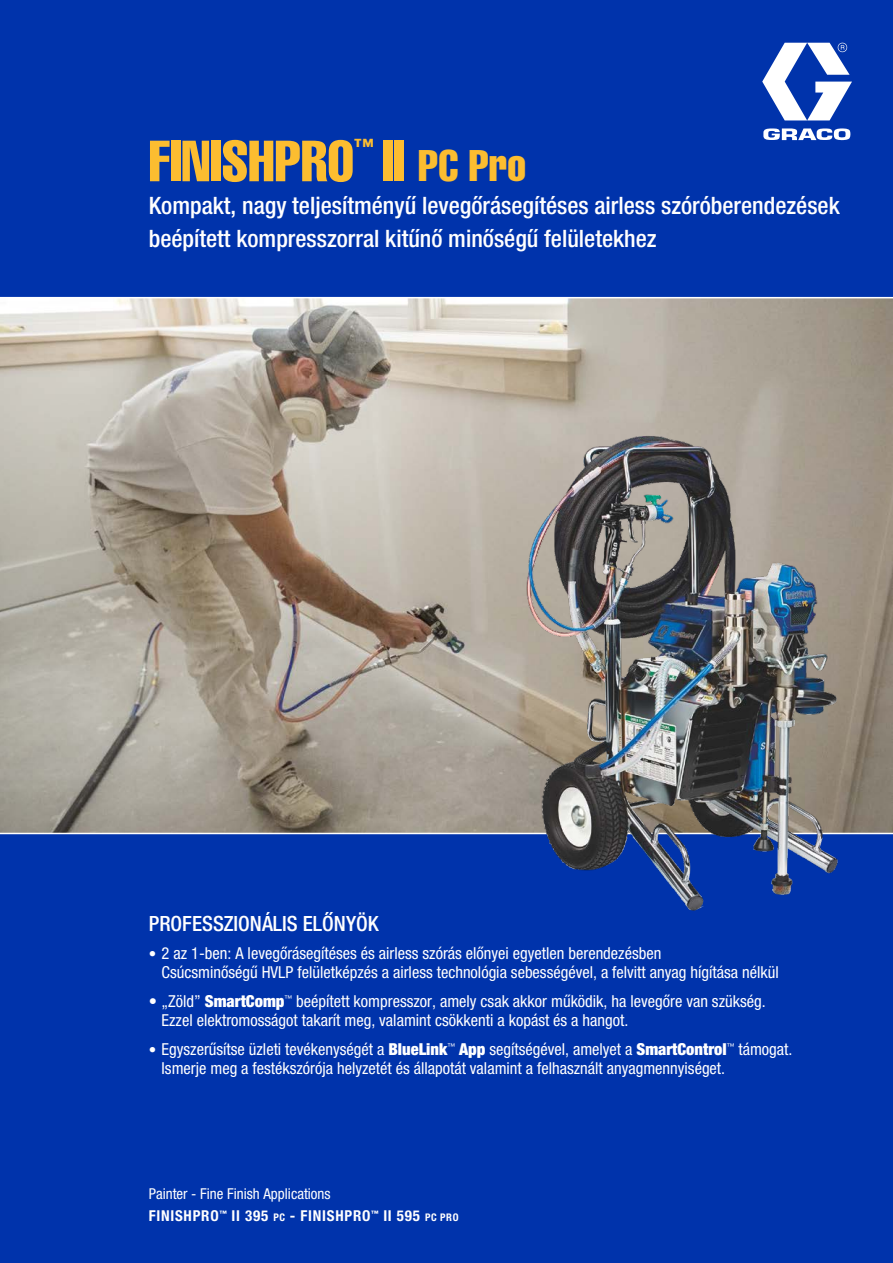
<style>
.page{position:relative;width:893px;height:1263px;background:#fff}
.page>*{position:absolute;margin:0;border:0;box-sizing:border-box;transform-origin:0 0}
.t1{font:57px "Helvetica LT Std Comp";color:#fcbd30}
.t2{font:43.5px "Helvetica LT Std Comp";color:#fcbd30}
.t3{font:500 condensed 24px/33px "Helvetica Neue LTCE";color:#fff}
.t4{font:500 condensed 21px "Helvetica Neue LTCE";color:#fff}
.t5{font:19.95px "Helvetica LT Std Comp";color:#fcbd30}
.t6{font:condensed 16.5px/19.5px "Helvetica Neue LTCE";color:#fff}
.t7{font:700 condensed 15px "Helvetica Neue LT Std";letter-spacing:.05em;color:#fff}
.t8{font:condensed 15px "Helvetica Neue LT Std";color:#fff}
.s1{font-size:57px}
.s2{font-size:15px}
.s3{font-weight:900}
.s4{font-size:10.5px}
</style>
<div class="page">
<img style="left:0;top:298px;width:893px;height:535px">
<div style="left:0;top:833px;width:893px;height:430px;background:#0033ab"></div>
<div style="left:0;top:0;width:893px;height:298px;background:#0033ab"></div>
<svg style="left:762px;top:43px;width:90px;height:97px"></svg>
<hr style="left:0;top:833px;width:893px;height:1px;background:#fff">
<img style="left:517px;top:425px;width:328px;height:486px">
<hr style="left:0;top:297px;width:893px;height:1px;background:#fff">
<h1 class="t1" style="left:149px;top:125px;width:207px">FINISHPRO</h1>
<p class="t5" style="left:354px;top:134px;width:21px">™</p>
<h2 class="t2" style="left:382px;top:138px;width:146px"><span class="s1">II</span> PC Pro</h2>
<h3 class="t3" style="left:149px;top:189px;width:692px">Kompakt, nagy teljesítményű levegőrásegítéses airless szóróberendezések beépített kompresszorral kitűnő minőségű felületekhez</h3>
<p class="t4" style="left:149px;top:911px;width:231px">PROFESSZIONÁLIS ELŐNYÖK</p>
<p class="t6" style="left:162px;top:943px;width:619px;text-indent:-13px"><span class="s2">•</span> 2 az 1-ben: A levegőrásegítéses és airless szórás előnyei egyetlen berendezésben<br>Csúcsminőségű HVLP felületképzés a airless technológia sebességével, a felvitt anyag hígítása nélkül</p>
<p class="t6" style="left:162px;top:991px;width:606px;text-indent:-13px">• „Zöld” <span class="s3">SmartComp</span><sup>™</sup> beépített kompresszor, amely csak akkor működik, ha levegőre van szükség.<br>Ezzel elektromosságot takarít meg, valamint csökkenti a kopást és a hangot.</p>
<p class="t6" style="left:162px;top:1039px;width:632px;text-indent:-13px"><span class="s2">•</span> Egyszerűsítse üzleti tevékenységét a <span class="s3">BlueLink</span><sup>™</sup> <span class="s3">App</span> segítségével, amelyet a <span class="s3">SmartControl</span><sup>™</sup> támogat.<br>Ismerje meg a festékszórója helyzetét és állapotát valamint a felhasznált anyagmennyiséget.</p>
<p class="t8" style="left:149px;top:1185px;width:183px">Painter - Fine Finish Applications</p>
<p class="t7" style="left:149px;top:1206px;width:311px">FINISHPRO<sup>™</sup> II 395 <span class="s4">PC</span> - FINISHPRO<sup>™</sup> II 595 <span class="s4">PC PRO</span></p>
</div>
